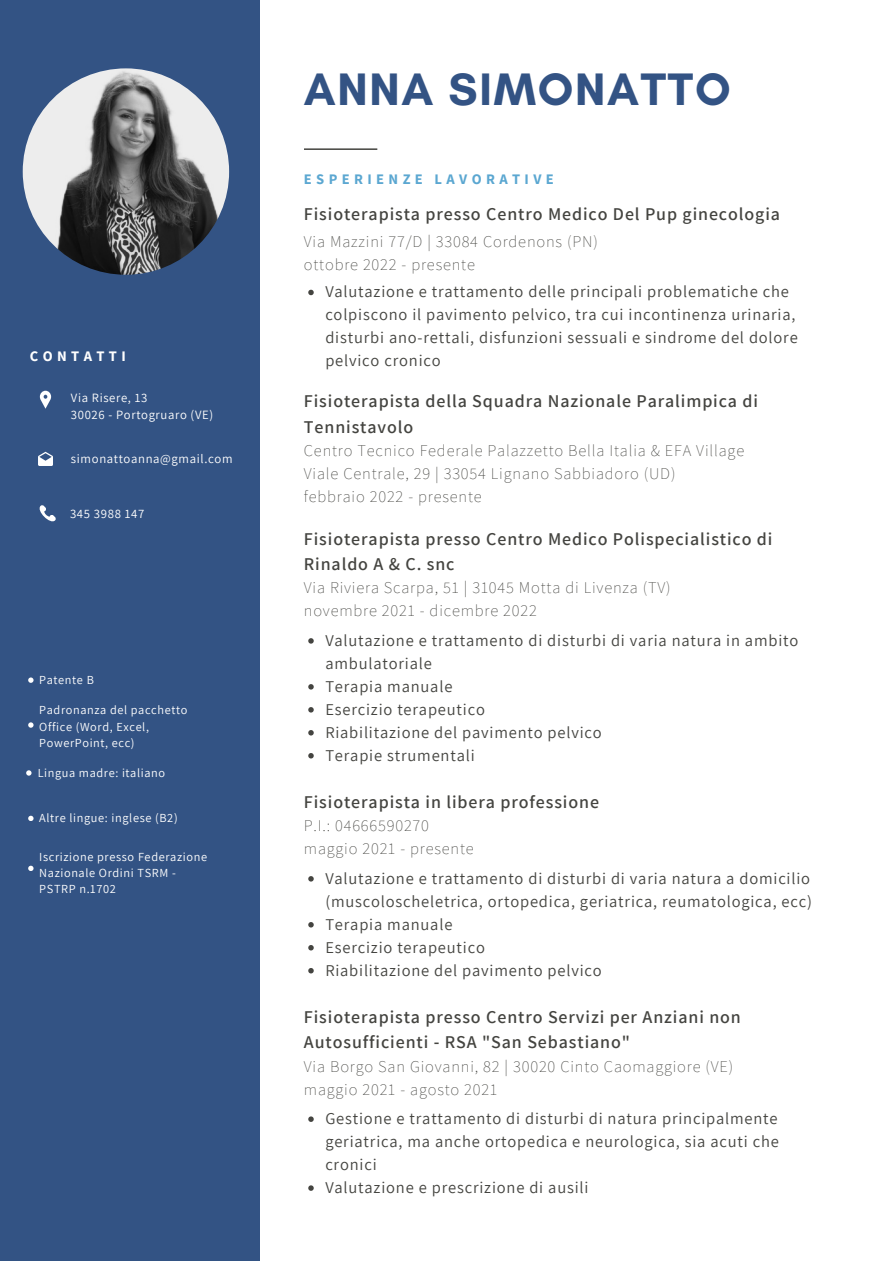
<style>
.page{position:relative;width:893px;height:1264px;background:#fff}
.page>*{position:absolute;margin:0;border:0;box-sizing:border-box;transform-origin:0 0}
.t1{font:700 46.35px "Glacial Indifference";letter-spacing:.035em;color:#335384}
.t2{font:600 18px/25.2px "Assistant";letter-spacing:.05em;color:#444440}
.t3{font:16.5px/23px "Assistant";letter-spacing:.05em;color:#444440}
.t4{font:200 16.5px/23px "Assistant";letter-spacing:.05em;color:#444440}
.t5{font:700 14.55px "Source Sans Pro";letter-spacing:.3em;color:#5ba7d1}
.t6{font:700 14.55px "Source Sans Pro";letter-spacing:.3em;color:#fff}
.t7{font:12.75px/16.8px "Assistant";letter-spacing:.05em;color:#fff}
.t8{font:12.3px/16.4px "Assistant";letter-spacing:.05em;color:#fff}
</style>
<div class="page">
<div style="left:0;top:0;width:259px;height:1260px;background:#335384"></div>
<img style="left:23px;top:68px;width:206px;height:207px;border-radius:50%">
<svg style="left:40px;top:391px;width:11px;height:18px"></svg>
<svg style="left:38px;top:452px;width:15px;height:14px"></svg>
<svg style="left:28px;top:815px;width:6px;height:6px"></svg>
<svg style="left:28px;top:722px;width:6px;height:5px"></svg>
<svg style="left:28px;top:677px;width:6px;height:6px"></svg>
<svg style="left:26px;top:770px;width:6px;height:5px"></svg>
<svg style="left:39px;top:505px;width:17px;height:17px"></svg>
<svg style="left:304px;top:148px;width:73px;height:2px"></svg>
<svg style="left:308px;top:638px;width:6px;height:5px"></svg>
<svg style="left:308px;top:684px;width:6px;height:5px"></svg>
<svg style="left:308px;top:707px;width:6px;height:5px"></svg>
<svg style="left:308px;top:730px;width:6px;height:5px"></svg>
<svg style="left:308px;top:753px;width:6px;height:5px"></svg>
<svg style="left:308px;top:876px;width:6px;height:5px"></svg>
<svg style="left:308px;top:922px;width:6px;height:5px"></svg>
<svg style="left:308px;top:945px;width:6px;height:5px"></svg>
<svg style="left:308px;top:968px;width:6px;height:5px"></svg>
<svg style="left:308px;top:1116px;width:6px;height:5px"></svg>
<svg style="left:308px;top:1185px;width:6px;height:5px"></svg>
<svg style="left:28px;top:865px;width:6px;height:6px"></svg>
<svg style="left:308px;top:290px;width:6px;height:5px"></svg>
<p class="t6" style="left:30px;top:346px;width:97px">CONTATTI</p>
<p class="t7" style="left:71px;top:389px;width:144px">Via Risere, 13<br>30026 - Portogruaro (VE)</p>
<p class="t7" style="left:71px;top:450px;width:163px">simonattoanna@gmail.com</p>
<p class="t7" style="left:70px;top:505px;width:76px">345 3988 147</p>
<p class="t8" style="left:39px;top:671px;width:56px">Patente B</p>
<p class="t8" style="left:39px;top:701px;width:149px">Padronanza del pacchetto<br>Office (Word, Excel,<br>PowerPoint, ecc)</p>
<p class="t8" style="left:38px;top:764px;width:129px">Lingua madre: italiano</p>
<p class="t8" style="left:39px;top:809px;width:140px">Altre lingue: inglese (B2)</p>
<p class="t8" style="left:39px;top:847px;width:169px">Iscrizione presso Federazione<br>Nazionale Ordini TSRM -<br>PSTRP n.1702</p>
<h1 class="t1" style="left:304px;top:61px;width:428px">ANNA SIMONATTO</h1>
<p class="t5" style="left:304px;top:170px;width:251px">ESPERIENZE LAVORATIVE</p>
<p class="t2" style="left:304px;top:201px;width:477px">Fisioterapista presso Centro Medico Del Pup ginecologia</p>
<p class="t4" style="left:304px;top:229px;width:295px">Via Mazzini 77/D | 33084 Cordenons (PN) ottobre 2022 - presente</p>
<p class="t3" style="left:325px;top:280px;width:474px">Valutazione e trattamento delle principali problematiche che colpiscono il pavimento pelvico, tra cui incontinenza urinaria, disturbi ano-rettali, disfunzioni sessuali e sindrome del dolore pelvico cronico</p>
<p class="t2" style="left:304px;top:388px;width:455px">Fisioterapista della Squadra Nazionale Paralimpica di<br>Tennistavolo</p>
<p class="t4" style="left:304px;top:438px;width:442px">Centro Tecnico Federale Palazzetto Bella Italia &amp; EFA Village<br>Viale Centrale, 29 | 33054 Lignano Sabbiadoro (UD)<br>febbraio 2022 - presente</p>
<p class="t2" style="left:304px;top:525px;width:470px">Fisioterapista presso Centro Medico Polispecialistico di<br>Rinaldo A &amp; C. snc</p>
<p class="t4" style="left:304px;top:576px;width:368px">Via Riviera Scarpa, 51 | 31045 Motta di Livenza (TV) novembre 2021 - dicembre 2022</p>
<p class="t3" style="left:325px;top:628px;width:474px">Valutazione e trattamento di disturbi di varia natura in ambito ambulatoriale<br>Terapia manuale<br>Esercizio terapeutico<br>Riabilitazione del pavimento pelvico<br>Terapie strumentali</p>
<p class="t2" style="left:304px;top:789px;width:296px">Fisioterapista in libera professione</p>
<p class="t4" style="left:304px;top:813px;width:171px">P.I.: 04666590270 maggio 2021 - presente</p>
<p class="t3" style="left:325px;top:866px;width:488px">Valutazione e trattamento di disturbi di varia natura a domicilio (muscoloscheletrica, ortopedica, geriatrica, reumatologica, ecc)<br>Terapia manuale<br>Esercizio terapeutico<br>Riabilitazione del pavimento pelvico</p>
<p class="t2" style="left:304px;top:1004px;width:438px">Fisioterapista presso Centro Servizi per Anziani non<br>Autosufficienti - RSA "San Sebastiano"</p>
<p class="t4" style="left:304px;top:1054px;width:431px">Via Borgo San Giovanni, 82 | 30020 Cinto Caomaggiore (VE) maggio 2021 - agosto 2021</p>
<p class="t3" style="left:325px;top:1106px;width:455px">Gestione e trattamento di disturbi di natura principalmente geriatrica, ma anche ortopedica e neurologica, sia acuti che cronici<br>Valutazione e prescrizione di ausili</p>
</div>
